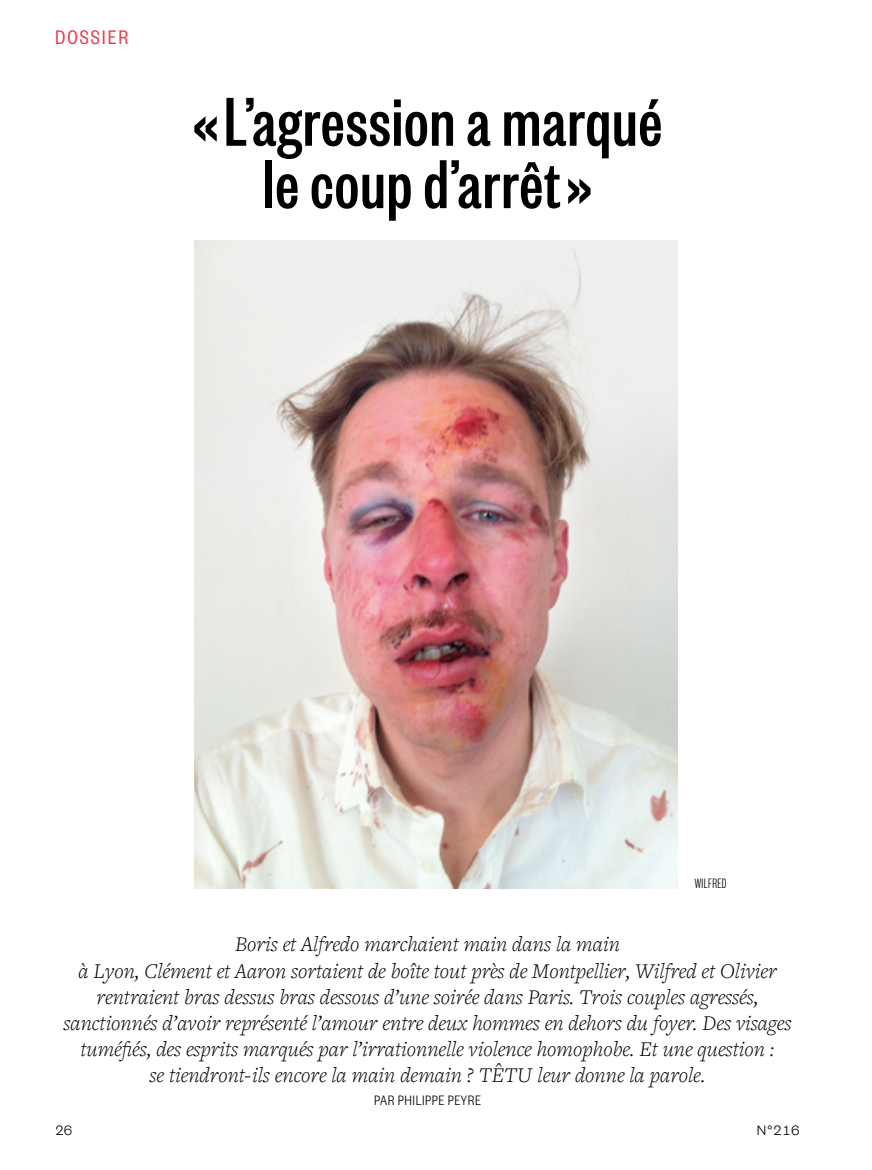
<style>
.page{position:relative;width:872px;height:1170px;background:#fff}
.page>*{position:absolute;margin:0;border:0;box-sizing:border-box;transform-origin:0 0}
.t1{font:500 condensed 76.05px/62.4px "Founders Grotesk X";letter-spacing:.02em;color:#000;text-align:center}
.t2{font:italic 300 21.75px/26.1px "Freight Text Pro";color:#000;text-align:center}
.t3{font:21.6px "Founders Grotesk Condensed";letter-spacing:.09em;color:#e83a50}
.t4{font:300 15px "Founders Grotesk Condensed";letter-spacing:.04em;color:#000}
.t5{font:300 15px "Founders Grotesk";color:#000}
.t6{font:300 condensed 15px "Founders Grotesk X";letter-spacing:.03em;color:#000}
</style>
<div class="page">
<img style="left:194px;top:241px;width:483px;height:647px">
<p class="t3" style="left:55px;top:25px;width:74px">DOSSIER</p>
<h1 class="t1" style="left:193px;top:87px;width:470px">«L’agression a marqué le coup d’arrêt»</h1>
<p class="t6" style="left:695px;top:875px;width:33px">WILFRED</p>
<p class="t2" style="left:63px;top:930px;width:729px">Boris et Alfredo marchaient main dans la main<br>à Lyon, Clément et Aaron sortaient de boîte tout près de Montpellier, Wilfred et Olivier rentraient bras dessus bras dessous d’une soirée dans Paris. Trois couples agressés, sanctionnés d’avoir représenté l’amour entre deux hommes en dehors du foyer. Des visages tuméfiés, des esprits marqués par l’irrationnelle violence homophobe. Et une question :<br>se tiendront-ils encore la main demain ? TÊTU leur donne la parole.</p>
<p class="t4" style="left:374px;top:1091px;width:108px">PAR PHILIPPE PEYRE</p>
<p class="t5" style="left:55px;top:1120px;width:19px">26</p>
<p class="t5" style="left:757px;top:1120px;width:44px">N°216</p>
</div>
